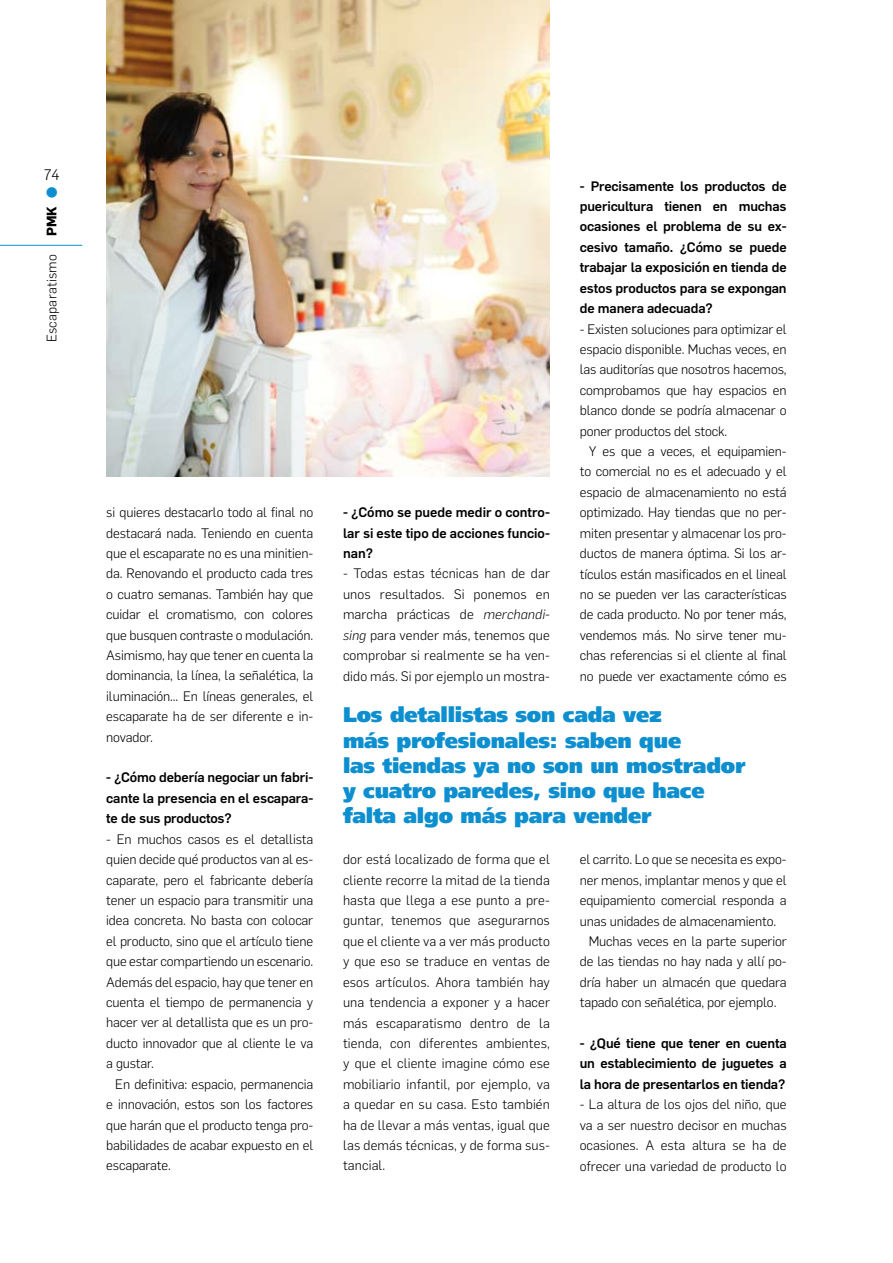
<style>
.page{position:relative;width:893px;height:1263px;background:#fff}
.page>*{position:absolute;margin:0;border:0;box-sizing:border-box;transform-origin:0 0}
.t1{font:900 21px/25.2px "Frutiger 95";letter-spacing:-.01em;color:#0d8fcf}
.t2{font:18px "Wingdings";color:#0d8fcf}
.t3{font:300 15px "Flama";color:#000}
.t4{font:300 13.5px/20.4px "Flama";letter-spacing:-.01em;color:#000;text-align:justify}
.t5{font:500 13.5px/20.4px "Flama";letter-spacing:-.01em;color:#000;text-align:justify}
.t6{font:300 13.5px "Flama";letter-spacing:.02em;color:#000}
.t7{font:700 13.5px "Flama";color:#000}
.s1{font-style:italic}
</style>
<div class="page">
<hr style="left:0;top:245px;width:82px;height:1px;background:#0d8fcf">
<img style="left:106px;top:0;width:444px;height:476px">
<p class="t3" style="left:44px;top:165px;width:17px">74</p>
<p class="t7" style="left:42px;top:236px;width:31px;rotate:-90deg">PMK</p>
<p class="t6" style="left:42px;top:342px;width:90px;rotate:-90deg">Escaparatismo</p>
<p class="t2" style="left:45px;top:183px;width:15px">●</p>
<p class="t4" style="left:106px;top:501px;width:208px">si quieres destacarlo todo al final no destacará nada. Teniendo en cuenta que el escaparate no es una minitien&shy;da. Renovando el producto cada tres o cuatro semanas. También hay que cuidar el cromatismo, con colores que busquen contraste o modulación.<br>Asimismo, hay que tener en cuenta la dominancia, la línea, la señalética, la iluminación... En líneas generales, el escaparate ha de ser diferente e in&shy;novador.</p>
<p class="t5" style="left:106px;top:766px;width:208px">- ¿Cómo debería negociar un fabri&shy;cante la presencia en el escapara&shy;te de sus productos?</p>
<p class="t4" style="left:106px;top:828px;width:208px">- En muchos casos es el detallista</p>
<p class="t4" style="left:106px;top:848px;width:208px">quien decide qué productos van al es-</p>
<p class="t4" style="left:106px;top:869px;width:208px">caparate, pero el fabricante debería</p>
<p class="t4" style="left:106px;top:889px;width:208px">tener un espacio para transmitir una</p>
<p class="t4" style="left:106px;top:910px;width:208px">idea concreta. No basta con colocar</p>
<p class="t4" style="left:106px;top:930px;width:208px">el producto, sino que el artículo tiene</p>
<p class="t4" style="left:106px;top:950px;width:208px">que estar compartiendo un escenario.</p>
<p class="t4" style="left:106px;top:971px;width:208px">Además del espacio, hay que tener en</p>
<p class="t4" style="left:106px;top:991px;width:208px">cuenta el tiempo de permanencia y</p>
<p class="t4" style="left:106px;top:1012px;width:208px">hacer ver al detallista que es un pro-</p>
<p class="t4" style="left:106px;top:1032px;width:208px">ducto innovador que al cliente le va</p>
<p class="t4" style="left:106px;top:1052px;width:49px">a gustar.</p>
<p class="t4" style="left:115px;top:1073px;width:199px">En definitiva: espacio, permanencia</p>
<p class="t4" style="left:106px;top:1093px;width:208px">e innovación, estos son los factores</p>
<p class="t4" style="left:106px;top:1114px;width:208px">que harán que el producto tenga pro-</p>
<p class="t4" style="left:106px;top:1134px;width:208px">babilidades de acabar expuesto en el</p>
<p class="t4" style="left:106px;top:1155px;width:66px">escaparate.</p>
<p class="t5" style="left:343px;top:501px;width:208px">- ¿Cómo se puede medir o contro&shy;lar si este tipo de acciones funcio&shy;nan?</p>
<p class="t4" style="left:343px;top:563px;width:208px">- Todas estas técnicas han de dar unos resultados. Si ponemos en marcha prácticas de <span class="s1">merchandi&shy;sing</span> para vender más, tenemos que comprobar si realmente se ha ven&shy;dido más. Si por ejemplo un mostra-</p>
<p class="t5" style="left:580px;top:175px;width:208px">- Precisamente los productos de puericultura tienen en muchas ocasiones el problema de su ex&shy;cesivo tamaño. ¿Cómo se puede trabajar la exposición en tienda de estos productos para se expongan de manera adecuada?</p>
<p class="t4" style="left:580px;top:318px;width:208px">- Existen soluciones para optimizar el</p>
<p class="t4" style="left:580px;top:338px;width:208px">espacio disponible. Muchas veces, en</p>
<p class="t4" style="left:580px;top:359px;width:208px">las auditorías que nosotros hacemos,</p>
<p class="t4" style="left:580px;top:379px;width:208px">comprobamos que hay espacios en</p>
<p class="t4" style="left:580px;top:399px;width:208px">blanco donde se podría almacenar o</p>
<p class="t4" style="left:580px;top:420px;width:149px">poner productos del stock.</p>
<p class="t4" style="left:589px;top:440px;width:199px">Y es que a veces, el equipamien-</p>
<p class="t4" style="left:580px;top:461px;width:208px">to comercial no es el adecuado y el</p>
<p class="t4" style="left:580px;top:481px;width:208px">espacio de almacenamiento no está</p>
<p class="t4" style="left:580px;top:501px;width:208px">optimizado. Hay tiendas que no per-</p>
<p class="t4" style="left:580px;top:522px;width:208px">miten presentar y almacenar los pro-</p>
<p class="t4" style="left:580px;top:542px;width:208px">ductos de manera óptima. Si los ar-</p>
<p class="t4" style="left:580px;top:563px;width:208px">tículos están masificados en el lineal</p>
<p class="t4" style="left:580px;top:583px;width:208px">no se pueden ver las características</p>
<p class="t4" style="left:580px;top:604px;width:208px">de cada producto. No por tener más,</p>
<p class="t4" style="left:580px;top:624px;width:208px">vendemos más. No sirve tener mu-</p>
<p class="t4" style="left:580px;top:644px;width:208px">chas referencias si el cliente al final</p>
<p class="t4" style="left:580px;top:665px;width:208px">no puede ver exactamente cómo es</p>
<p class="t1" style="left:343px;top:702px;width:404px">Los detallistas son cada vez<br>más profesionales: saben que<br>las tiendas ya no son un mostrador y cuatro paredes, sino que hace falta algo más para vender</p>
<p class="t4" style="left:343px;top:848px;width:208px">dor está localizado de forma que el cliente recorre la mitad de la tienda hasta que llega a ese punto a pre&shy;guntar, tenemos que asegurarnos que el cliente va a ver más producto y que eso se traduce en ventas de esos artículos. Ahora también hay una tendencia a exponer y a hacer más escaparatismo dentro de la tienda, con diferentes ambientes, y que el cliente imagine cómo ese mobiliario infantil, por ejemplo, va a quedar en su casa. Esto también ha de llevar a más ventas, igual que las demás técnicas, y de forma sus&shy;tancial.</p>
<p class="t4" style="left:580px;top:848px;width:208px">el carrito. Lo que se necesita es expo-</p>
<p class="t4" style="left:580px;top:869px;width:208px">ner menos, implantar menos y que el</p>
<p class="t4" style="left:580px;top:889px;width:208px">equipamiento comercial responda a</p>
<p class="t4" style="left:580px;top:910px;width:198px">unas unidades de almacenamiento.</p>
<p class="t4" style="left:589px;top:930px;width:199px">Muchas veces en la parte superior</p>
<p class="t4" style="left:580px;top:951px;width:208px">de las tiendas no hay nada y allí po-</p>
<p class="t4" style="left:580px;top:971px;width:208px">dría haber un almacén que quedara</p>
<p class="t4" style="left:580px;top:991px;width:198px">tapado con señalética, por ejemplo.</p>
<p class="t5" style="left:580px;top:1032px;width:208px">- ¿Qué tiene que tener en cuenta un establecimiento de juguetes a la hora de presentarlos en tienda?</p>
<p class="t4" style="left:580px;top:1093px;width:208px">- La altura de los ojos del niño, que va a ser nuestro decisor en muchas ocasiones. A esta altura se ha de ofrecer una variedad de producto lo</p>
</div>
